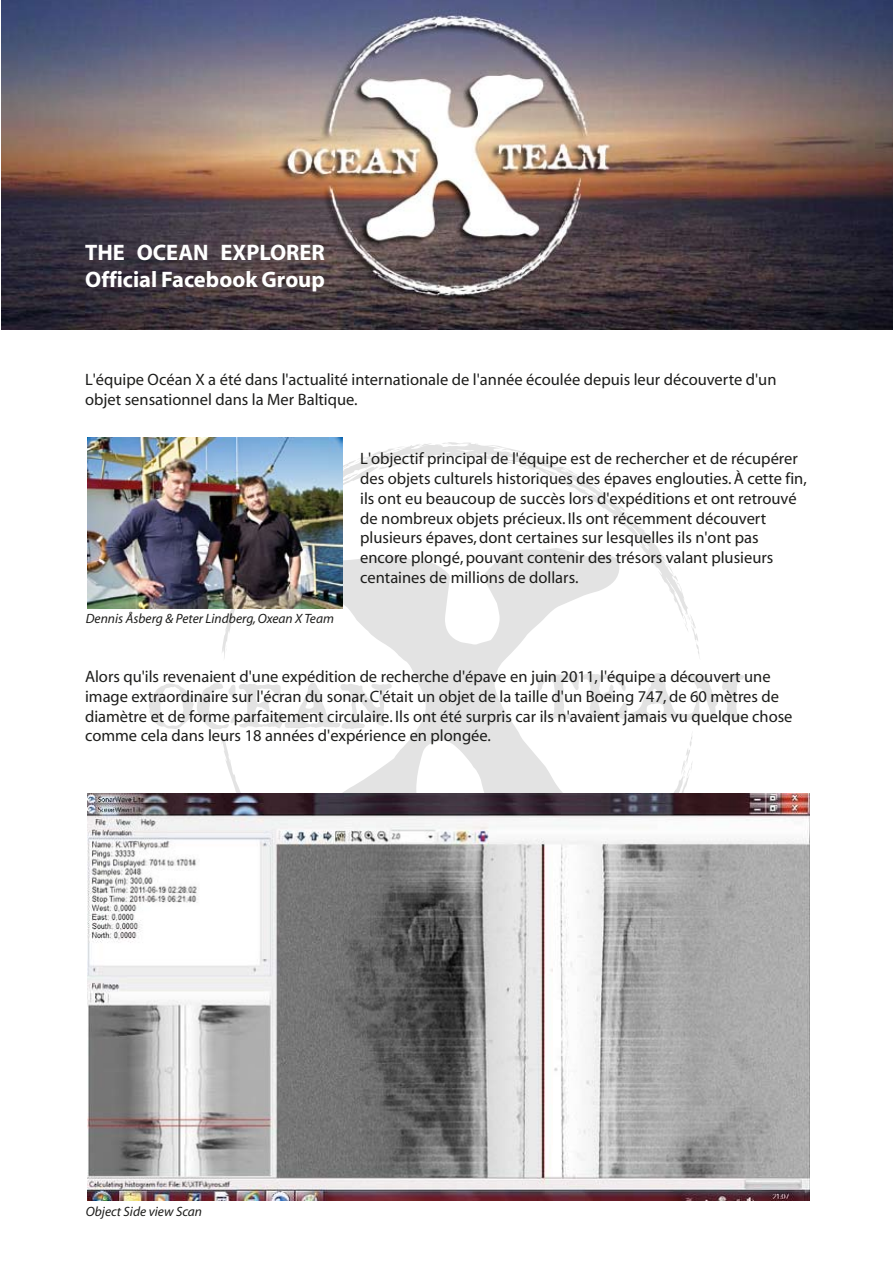
<style>
.page{position:relative;width:893px;height:1263px;background:#fff}
.page>*{position:absolute;margin:0;border:0;box-sizing:border-box;transform-origin:0 0}
.t1{font:700 22.5px/27px "Myriad";color:#fff}
.t2{font:16.5px/19.8px "Myriad";color:#1d1d1b}
.t3{font:italic 13.5px "Myriad";color:#1d1d1b}
</style>
<div class="page">
<svg style="left:149px;top:683px;width:134px;height:46px"></svg>
<svg style="left:285px;top:661px;width:233px;height:71px"></svg>
<svg style="left:537px;top:673px;width:207px;height:47px"></svg>
<svg style="left:221px;top:442px;width:463px;height:219px"></svg>
<svg style="left:677px;top:601px;width:22px;height:59px"></svg>
<svg style="left:606px;top:496px;width:6px;height:4px"></svg>
<svg style="left:623px;top:511px;width:13px;height:13px"></svg>
<svg style="left:606px;top:509px;width:7px;height:6px"></svg>
<svg style="left:557px;top:473px;width:40px;height:23px"></svg>
<svg style="left:507px;top:452px;width:42px;height:21px"></svg>
<svg style="left:443px;top:442px;width:4px;height:3px"></svg>
<svg style="left:462px;top:457px;width:7px;height:2px"></svg>
<svg style="left:342px;top:443px;width:90px;height:152px"></svg>
<svg style="left:226px;top:641px;width:2px;height:12px"></svg>
<svg style="left:220px;top:732px;width:468px;height:61px"></svg>
<svg style="left:681px;top:732px;width:11px;height:47px"></svg>
<svg style="left:221px;top:739px;width:3px;height:13px"></svg>
<img style="left:1px;top:0;width:892px;height:329px">
<img style="left:87px;top:438px;width:255px;height:170px">
<img style="left:87px;top:793px;width:723px;height:407px">
<h1 class="t1" style="left:85px;top:240px;width:241px">THE OCEAN EXPLORER<br>Official Facebook Group</h1>
<p class="t2" style="left:85px;top:370px;width:693px">L'équipe Océan X a été dans l'actualité internationale de l'année écoulée depuis leur découverte d'un objet sensationnel dans la Mer Baltique.</p>
<p class="t3" style="left:86px;top:612px;width:250px">Dennis Åsberg &amp; Peter Lindberg, Oxean X Team</p>
<p class="t2" style="left:360px;top:449px;width:448px">L'objectif principal de l'équipe est de rechercher et de récupérer des objets culturels historiques des épaves englouties. À cette fin, ils ont eu beaucoup de succès lors d'expéditions et ont retrouvé de nombreux objets précieux. Ils ont récemment découvert plusieurs épaves, dont certaines sur lesquelles ils n'ont pas encore plongé, pouvant contenir des trésors valant plusieurs centaines de millions de dollars.</p>
<p class="t2" style="left:85px;top:667px;width:709px">Alors qu'ils revenaient d'une expédition de recherche d'épave en juin 2011, l'équipe a découvert une image extraordinaire sur l'écran du sonar. C'était un objet de la taille d'un Boeing 747, de 60 mètres de diamètre et de forme parfaitement circulaire. Ils ont été surpris car ils n'avaient jamais vu quelque chose comme cela dans leurs 18 années d'expérience en plongée.</p>
<p class="t3" style="left:86px;top:1204px;width:118px">Object Side view Scan</p>
</div>
